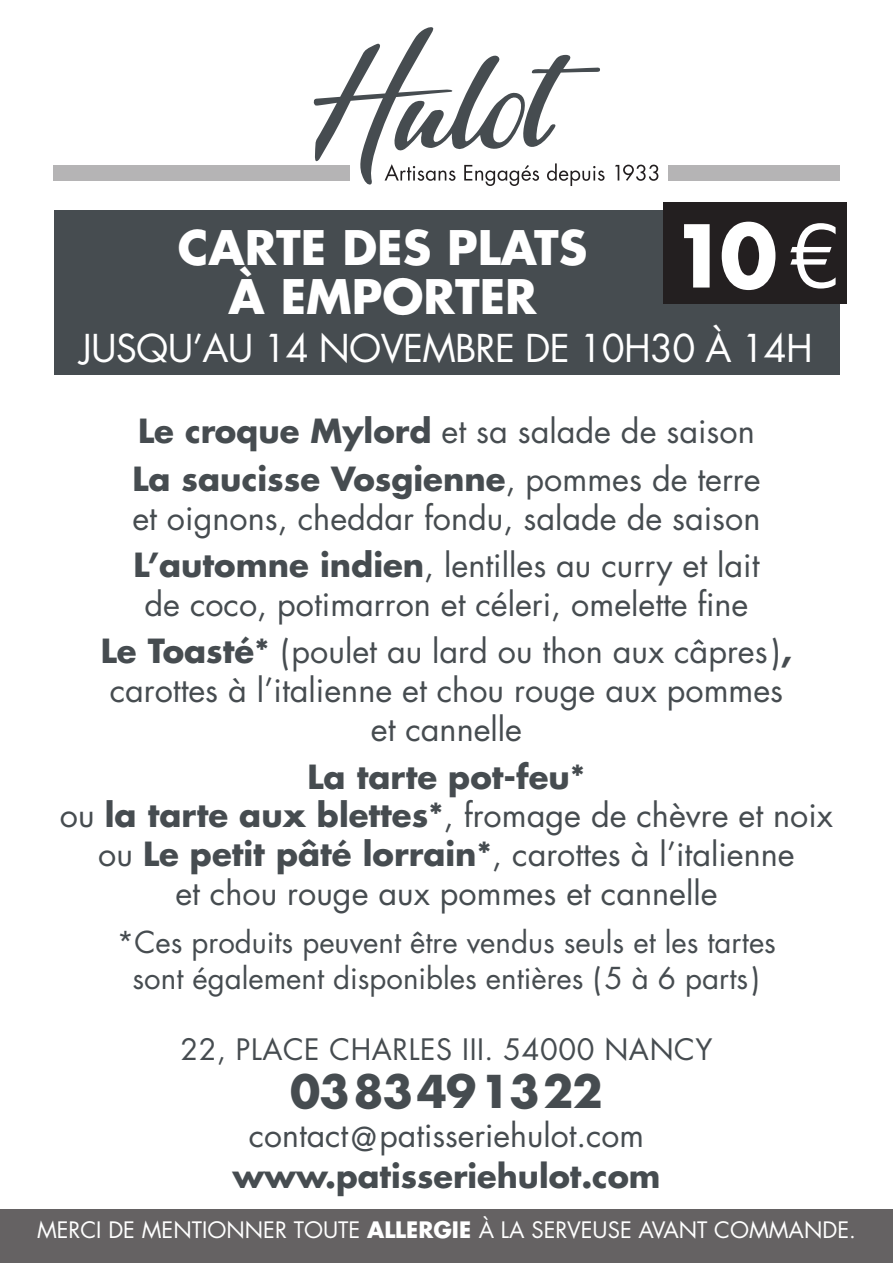
<style>
.page{position:relative;width:893px;height:1263px;background:#fff}
.page>*{position:absolute;margin:0;border:0;box-sizing:border-box;transform-origin:0 0}
.t1{font:700 84px "Futura Std";color:#fff}
.t2{font:700 46.35px/49.1px "Futura Std";color:#fff;text-align:center}
.t3{font:700 44.1px "Futura Std";letter-spacing:-.02em;color:#464c50}
.t4{font:37.35px "Futura Std";letter-spacing:-.02em;color:#fff}
.t5{font:32.4px/38.8px "Futura Std";color:#464c50;text-align:center}
.t6{font:700 32.4px/47.4px "Futura Std";color:#464c50}
.t7{font:31.95px "Futura Std";color:#464c50}
.t8{font:700 31.95px "Futura Std";color:#464c50}
.t9{font:29.4px/35.2px "Futura Std";color:#464c50;text-align:center}
.t10{font:28.8px "Futura Std";letter-spacing:.02em;color:#464c50}
.t11{font:22.05px "Futura Std";color:#fff}
.s1{font-weight:400}
.s2{font-weight:700}
</style>
<div class="page">
<div style="left:54px;top:211px;width:785px;height:164px;background:#464c50"></div>
<div style="left:0;top:1209px;width:893px;height:54px;background:#656263"></div>
<svg style="left:314px;top:27px;width:344px;height:159px"></svg>
<div style="left:668px;top:165px;width:171px;height:16px;background:#b5b4b5"></div>
<div style="left:54px;top:165px;width:296px;height:16px;background:#b5b4b5"></div>
<div style="left:663px;top:202px;width:184px;height:102px;background:#231f20"></div>
<h1 class="t1" style="left:670px;top:200px;width:171px">10<span class="s1">€</span></h1>
<h2 class="t2" style="left:178px;top:223px;width:411px">Carte des plats à emporter</h2>
<p class="t4" style="left:80px;top:324px;width:734px">jusqu’au 14 novembre de 10h30 à 14h</p>
<p class="t6" style="left:132px;top:407px;width:630px">Le croque Mylord <span class="s1">et sa salade de saison<br></span>La saucisse Vosgienne<span class="s1">, pommes de terre</span></p>
<p class="t5" style="left:132px;top:494px;width:630px;line-height:47.4px;text-align:left">et oignons, cheddar fondu, salade de saison<br><span class="s2">L’automne indien</span>, lentilles au curry et lait</p>
<p class="t5" style="left:101px;top:581px;width:693px;line-height:47.4px">de coco, potimarron et céleri, omelette fine<br><span class="s2">Le Toasté*</span> (poulet au lard ou thon aux câpres)<span class="s2">,</span></p>
<p class="t5" style="left:110px;top:671px;width:675px">carottes à l’italienne et chou rouge aux pommes et cannelle</p>
<p class="t5" style="left:60px;top:758px;width:775px"><span class="s2">La tarte pot-feu*<br></span>ou <span class="s2">la tarte aux blettes*</span>, fromage de chèvre et noix ou <span class="s2">Le petit pâté lorrain*</span>, carottes à l’italienne<br>et chou rouge aux pommes et cannelle</p>
<p class="t9" style="left:117px;top:925px;width:660px">*Ces produits peuvent être vendus seuls et les tartes sont également disponibles entières (5 à 6 parts)</p>
<p class="t10" style="left:180px;top:1031px;width:533px">22, Plac e Charles III. 54000 Nancy</p>
<h3 class="t3" style="left:290px;top:1062px;width:314px">0383491322</h3>
<p class="t7" style="left:249px;top:1115px;width:396px">contact@patisseriehulot.com</p>
<p class="t8" style="left:232px;top:1154px;width:430px">www.patisseriehulot.com</p>
<p class="t11" style="left:37px;top:1215px;width:820px">Merci de mentionner toute <span class="s2">Allergie</span> à la serveuse avant commande.</p>
</div>
